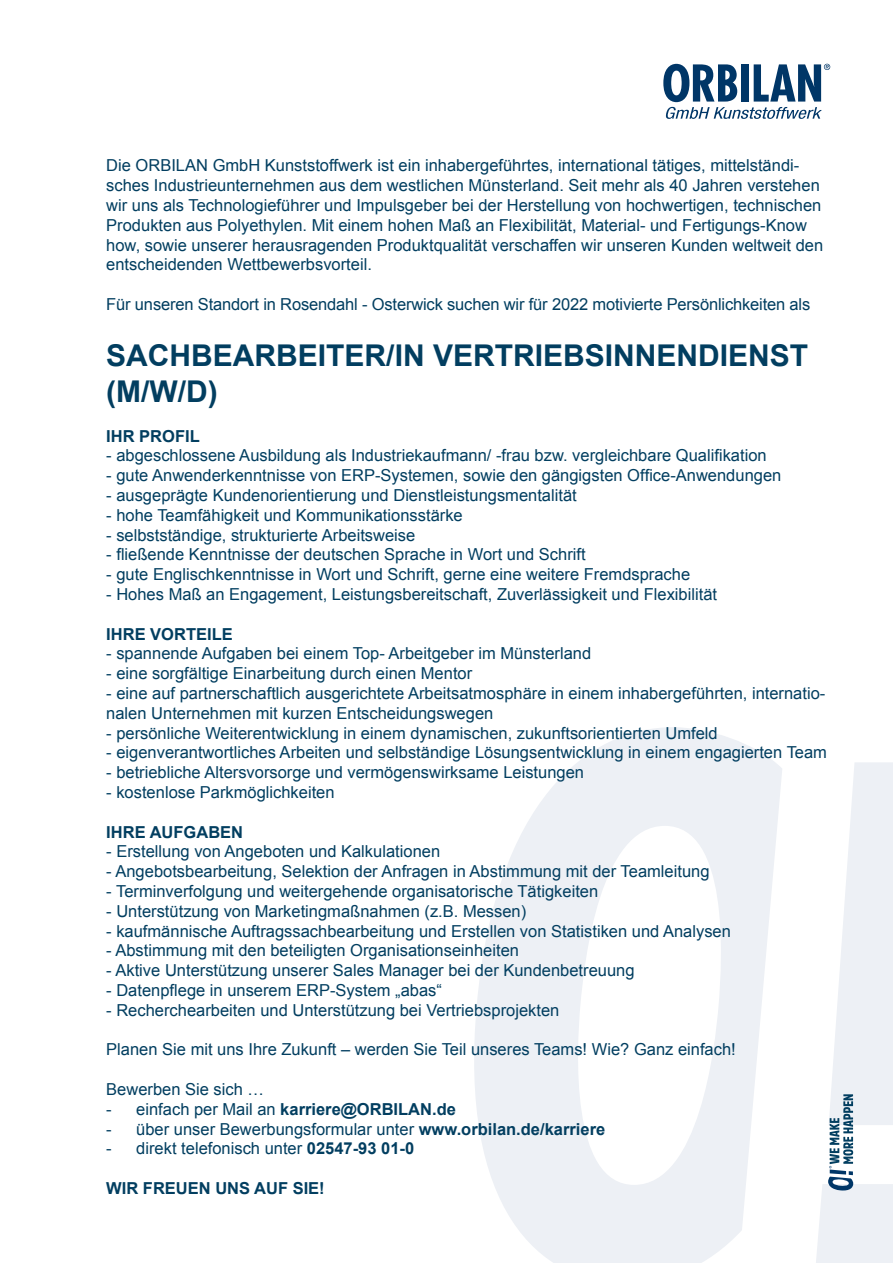
<style>
.page{position:relative;width:893px;height:1263px;background:#fff}
.page>*{position:absolute;margin:0;border:0;box-sizing:border-box;transform-origin:0 0}
.t1{font:700 30px/36px "Arial";color:#023e60}
.t2{font:16.5px/19.8px "Arial";color:#023e60}
.t3{font:700 16.5px "Arial";color:#023e60}
.s1{font-weight:400}
.s2{font-weight:700}
</style>
<div class="page">
<svg style="left:474px;top:727px;width:308px;height:536px;fill:#edf0f5"></svg>
<svg style="left:663px;top:64px;width:167px;height:55px"></svg>
<svg style="left:816px;top:762px;width:77px;height:501px"></svg>
<p class="t2" style="left:106px;top:156px;width:718px">Die ORBILAN GmbH Kunststoffwerk ist ein inhabergeführtes, international tätiges, mittelständi&shy;sches Industrieunternehmen aus dem westlichen Münsterland. Seit mehr als 40 Jahren verstehen wir uns als Technologieführer und Impulsgeber bei der Herstellung von hochwertigen, technischen Produkten aus Polyethylen. Mit einem hohen Maß an Flexibilität, Material- und Fertigungs-Know how, sowie unserer herausragenden Produktqualität verschaffen wir unseren Kunden weltweit den entscheidenden Wettbewerbsvorteil.</p>
<p class="t2" style="left:106px;top:295px;width:706px">Für unseren Standort in Rosendahl - Osterwick suchen wir für 2022 motivierte Persönlichkeiten als</p>
<h1 class="t1" style="left:106px;top:338px;width:703px">SACHBEARBEITER/IN VERTRIEBSINNENDIENST (M/W/D)</h1>
<p class="t3" style="left:106px;top:425px;width:95px">IHR PROFIL</p>
<p class="t2" style="left:106px;top:446px;width:662px">- abgeschlossene Ausbildung als Industriekaufmann/ -frau bzw. vergleichbare Qualifikation</p>
<p class="t2" style="left:106px;top:466px;width:676px">- gute Anwenderkenntnisse von ERP-Systemen, sowie den gängigsten Office-Anwendungen</p>
<p class="t2" style="left:106px;top:485px;width:472px">- ausgeprägte Kundenorientierung und Dienstleistungsmentalität</p>
<p class="t2" style="left:106px;top:505px;width:358px">- hohe Teamfähigkeit und Kommunikationsstärke</p>
<p class="t2" style="left:106px;top:525px;width:311px">- selbstständige, strukturierte Arbeitsweise</p>
<p class="t2" style="left:106px;top:545px;width:481px">- fließende Kenntnisse der deutschen Sprache in Wort und Schrift</p>
<p class="t2" style="left:106px;top:565px;width:585px">- gute Englischkenntnisse in Wort und Schrift, gerne eine weitere Fremdsprache</p>
<p class="t2" style="left:106px;top:584px;width:612px">- Hohes Maß an Engagement, Leistungsbereitschaft, Zuverlässigkeit und Flexibilität</p>
<p class="t3" style="left:106px;top:623px;width:128px">IHRE VORTEILE</p>
<p class="t2" style="left:106px;top:644px;width:486px">- spannende Aufgaben bei einem Top- Arbeitgeber im Münsterland</p>
<p class="t2" style="left:106px;top:664px;width:367px">- eine sorgfältige Einarbeitung durch einen Mentor</p>
<p class="t2" style="left:106px;top:683px;width:721px">- eine auf partnerschaftlich ausgerichtete Arbeitsatmosphäre in einem inhabergeführten, internatio&shy;nalen Unternehmen mit kurzen Entscheidungswegen</p>
<p class="t2" style="left:106px;top:723px;width:613px">- persönliche Weiterentwicklung in einem dynamischen, zukunftsorientierten Umfeld</p>
<p class="t2" style="left:106px;top:743px;width:722px">- eigenverantwortliches Arbeiten und selbständige Lösungsentwicklung in einem engagierten Team</p>
<p class="t2" style="left:106px;top:763px;width:479px">- betriebliche Altersvorsorge und vermögenswirksame Leistungen</p>
<p class="t2" style="left:106px;top:782px;width:230px">- kostenlose Parkmöglichkeiten</p>
<p class="t3" style="left:106px;top:821px;width:138px">IHRE AUFGABEN</p>
<p class="t2" style="left:106px;top:842px;width:335px">- Erstellung von Angeboten und Kalkulationen</p>
<p class="t2" style="left:106px;top:862px;width:605px">- Angebotsbearbeitung, Selektion der Anfragen in Abstimmung mit der Teamleitung</p>
<p class="t2" style="left:106px;top:881px;width:493px">- Terminverfolgung und weitergehende organisatorische Tätigkeiten</p>
<p class="t2" style="left:106px;top:901px;width:421px">- Unterstützung von Marketingmaßnahmen (z.B. Messen)</p>
<p class="t2" style="left:106px;top:921px;width:626px">- kaufmännische Auftragssachbearbeitung und Erstellen von Statistiken und Analysen</p>
<p class="t2" style="left:106px;top:941px;width:414px">- Abstimmung mit den beteiligten Organisationseinheiten</p>
<p class="t2" style="left:106px;top:961px;width:530px">- Aktive Unterstützung unserer Sales Manager bei der Kundenbetreuung</p>
<p class="t2" style="left:106px;top:980px;width:337px">- Datenpflege in unserem ERP-System „abas“</p>
<p class="t2" style="left:106px;top:1000px;width:455px">- Recherchearbeiten und Unterstützung bei Vertriebsprojekten</p>
<p class="t2" style="left:106px;top:1040px;width:631px">Planen Sie mit uns Ihre Zukunft – werden Sie Teil unseres Teams! Wie? Ganz einfach!</p>
<p class="t2" style="left:106px;top:1079px;width:159px">Bewerben Sie sich …</p>
<p class="t3" style="left:106px;top:1098px;width:351px"><span class="s1">- einfach per Mail an</span> karriere@ORBILAN.de</p>
<p class="t2" style="left:106px;top:1119px;width:500px">- über unser Bewerbungsformular unter <span class="s2">www.orbilan.de/karriere</span></p>
<p class="t2" style="left:106px;top:1139px;width:309px">- direkt telefonisch unter <span class="s2">02547-93 01-0</span></p>
<p class="t3" style="left:106px;top:1177px;width:220px">WIR FREUEN UNS AUF SIE!</p>
</div>
